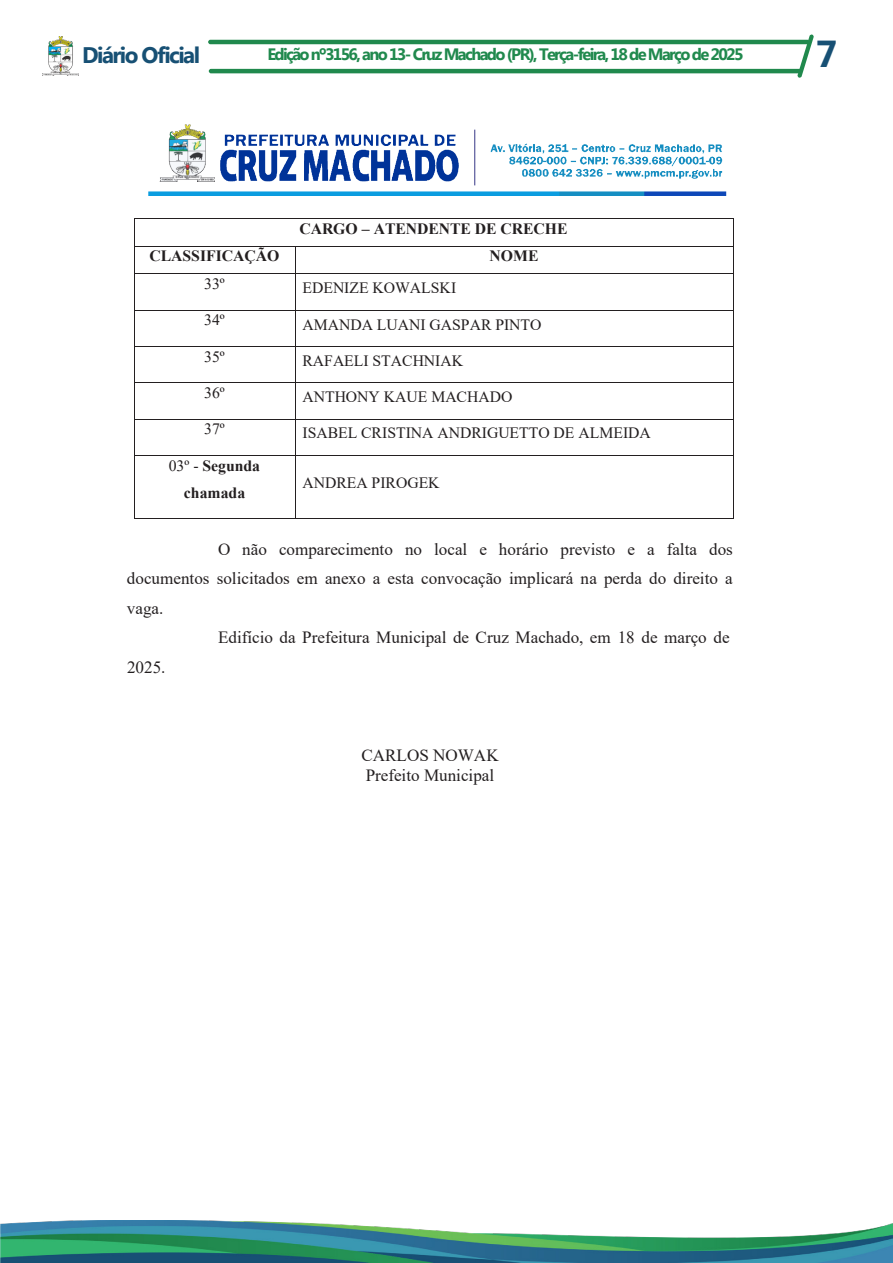
<style>
.page{position:relative;width:893px;height:1263px;background:#fff}
.page>*{position:absolute;margin:0;border:0;box-sizing:border-box;transform-origin:0 0}
.t1{font:700 37.5px "Myanmar Text";color:#175074}
.t2{font:700 22.5px "Myanmar Text";letter-spacing:-.07em;color:#175074}
.t3{font:17.1px/19.6px "Times New Roman";color:#231f20}
.t4{font:700 16.5px "Myanmar Text";letter-spacing:-.1em;color:#20894d}
.t5{font:15.75px "Times New Roman";letter-spacing:-.005em;color:#231f20}
.t6{font:700 15.75px/27px "Times New Roman";letter-spacing:-.005em;color:#231f20;text-align:center}
.s1{font-weight:400}
</style>
<div class="page">
<hr style="left:208px;top:40px;width:602px;height:4px;background:#20894d;border-radius:2px">
<hr style="left:209px;top:69px;width:593px;height:4px;background:#20894d;border-radius:2px">
<img style="left:43px;top:37px;width:36px;height:38px">
<svg style="left:797px;top:34px;width:17px;height:44px"></svg>
<img style="left:0;top:1220px;width:893px;height:43px">
<img style="left:148px;top:124px;width:579px;height:72px">
<hr style="left:134px;top:218px;width:599px;height:1px;background:#231f20">
<hr style="left:134px;top:246px;width:161px;height:1px;background:#231f20">
<hr style="left:295px;top:246px;width:438px;height:1px;background:#231f20">
<svg style="left:134px;top:219px;width:1px;height:54px"></svg>
<hr style="left:134px;top:273px;width:161px;height:1px;background:#231f20">
<svg style="left:295px;top:247px;width:1px;height:26px"></svg>
<hr style="left:295px;top:273px;width:438px;height:1px;background:#231f20">
<svg style="left:733px;top:218px;width:1px;height:56px"></svg>
<hr style="left:134px;top:274px;width:1px;height:36px;background:#231f20">
<hr style="left:295px;top:274px;width:1px;height:36px;background:#231f20">
<hr style="left:733px;top:274px;width:1px;height:36px;background:#231f20">
<hr style="left:134px;top:310px;width:161px;height:1px;background:#231f20">
<hr style="left:295px;top:310px;width:438px;height:1px;background:#231f20">
<hr style="left:134px;top:310px;width:1px;height:36px;background:#231f20">
<hr style="left:295px;top:310px;width:1px;height:36px;background:#231f20">
<hr style="left:733px;top:310px;width:1px;height:36px;background:#231f20">
<hr style="left:134px;top:346px;width:161px;height:1px;background:#231f20">
<hr style="left:295px;top:346px;width:438px;height:1px;background:#231f20">
<hr style="left:134px;top:347px;width:1px;height:35px;background:#231f20">
<hr style="left:295px;top:347px;width:1px;height:35px;background:#231f20">
<hr style="left:733px;top:347px;width:1px;height:35px;background:#231f20">
<hr style="left:134px;top:382px;width:161px;height:1px;background:#231f20">
<hr style="left:295px;top:382px;width:438px;height:1px;background:#231f20">
<hr style="left:134px;top:383px;width:1px;height:36px;background:#231f20">
<hr style="left:295px;top:383px;width:1px;height:36px;background:#231f20">
<hr style="left:733px;top:383px;width:1px;height:36px;background:#231f20">
<hr style="left:134px;top:419px;width:161px;height:1px;background:#231f20">
<hr style="left:295px;top:419px;width:438px;height:1px;background:#231f20">
<hr style="left:134px;top:419px;width:1px;height:36px;background:#231f20">
<hr style="left:295px;top:419px;width:1px;height:36px;background:#231f20">
<hr style="left:733px;top:419px;width:1px;height:36px;background:#231f20">
<hr style="left:134px;top:455px;width:161px;height:1px;background:#231f20">
<hr style="left:295px;top:455px;width:438px;height:1px;background:#231f20">
<hr style="left:134px;top:456px;width:1px;height:62px;background:#231f20">
<hr style="left:134px;top:518px;width:161px;height:1px;background:#231f20">
<hr style="left:295px;top:456px;width:1px;height:62px;background:#231f20">
<hr style="left:295px;top:518px;width:438px;height:1px;background:#231f20">
<hr style="left:733px;top:456px;width:1px;height:62px;background:#231f20">
<p class="t2" style="left:82px;top:42px;width:119px">Diário Oficial</p>
<p class="t4" style="left:267px;top:45px;width:478px">Edição nº3156, ano 13- Cruz Machado (PR), Terça-feira, 18 de Março de 2025</p>
<p class="t1" style="left:816px;top:32px;width:23px">7</p>
<p class="t6" style="left:299px;top:214px;width:270px">CARGO – ATENDENTE DE CRECHE</p>
<p class="t6" style="left:150px;top:242px;width:131px">CLASSIFICAÇÃO</p>
<p class="t6" style="left:490px;top:242px;width:50px">NOME</p>
<p class="t5" style="left:204px;top:273px;width:22px">33º</p>
<p class="t5" style="left:303px;top:277px;width:155px">EDENIZE KOWALSKI</p>
<p class="t5" style="left:204px;top:309px;width:22px">34º</p>
<p class="t5" style="left:303px;top:313px;width:240px">AMANDA LUANI GASPAR PINTO</p>
<p class="t5" style="left:204px;top:345px;width:22px">35º</p>
<p class="t5" style="left:303px;top:349px;width:162px">RAFAELI STACHNIAK</p>
<p class="t5" style="left:204px;top:381px;width:22px">36º</p>
<p class="t5" style="left:303px;top:386px;width:211px">ANTHONY KAUE MACHADO</p>
<p class="t5" style="left:204px;top:418px;width:22px">37º</p>
<p class="t5" style="left:303px;top:422px;width:350px">ISABEL CRISTINA ANDRIGUETTO DE ALMEIDA</p>
<p class="t6" style="left:169px;top:451px;width:93px"><span class="s1">03º -</span> Segunda chamada</p>
<p class="t5" style="left:303px;top:472px;width:139px">ANDREA PIROGEK</p>
<p class="t3" style="left:218px;top:539px;width:516px">O não comparecimento no local e horário previsto e a falta dos</p>
<p class="t3" style="left:127px;top:568px;width:607px">documentos solicitados em anexo a esta convocação implicará na perda do direito a</p>
<p class="t3" style="left:127px;top:598px;width:38px">vaga.</p>
<p class="t3" style="left:218px;top:627px;width:513px">Edifício da Prefeitura Municipal de Cruz Machado, em 18 de março de</p>
<p class="t3" style="left:127px;top:657px;width:40px">2025.</p>
<p class="t3" style="left:361px;top:745px;width:139px">CARLOS NOWAK<br>Prefeito Municipal</p>
</div>
